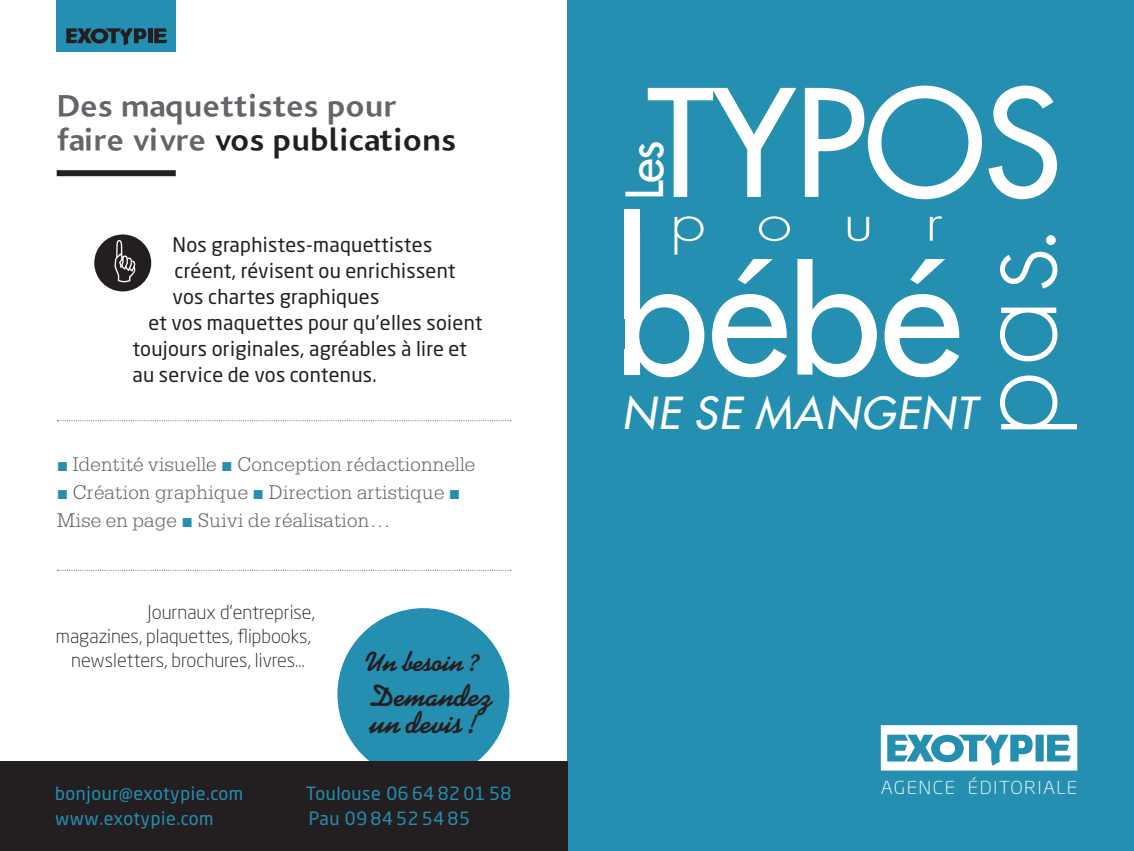
<style>
.page{position:relative;width:1134px;height:851px;background:#fff}
.page>*{position:absolute;margin:0;border:0;box-sizing:border-box;transform-origin:0 0}
.t1{font:500 167px "Futura Std";color:#fff}
.t2{font:500 144.4px "Futura Std";letter-spacing:-.005em;color:#fff}
.t3{font:300 119.4px "Futura Std";color:#fff}
.t4{font:300 51.6px "Futura Std";color:#fff;scale:1.25 1}
.t5{font:500 49.8px "Futura Std";color:#fff}
.t6{font:italic 500 43px "Futura Std";letter-spacing:.045em;color:#fff}
.Carte_TITRE{font:800 34px/34px "Bliss";color:#63656b}
.t7{font:700 31px/27.6px "Kaufmann";letter-spacing:-.005em;color:#231f20}
.t8{font:700 28px "Kaufmann";letter-spacing:-.005em;color:#231f20}
.t9{font:300 21px/28px "Serifa";letter-spacing:.01em;color:#63656b}
.INTRO{font:20px "Neo Sans Pro";letter-spacing:.015em;color:#231f20}
.Carte_PRESTATION-Lig{font:300 19px "Neo Sans Pro";color:#231f20}
.COORDONNEES{font:18px "Neo Sans Pro";letter-spacing:.03em;color:#258fb2}
.Carte_PRESTATION-Lig-2{font:300 17.6px "Neo Sans Pro";letter-spacing:.07em;color:#fff;scale:1.11 1}
.s1{color:#231f20}
.s2{font-family:"European Pi Three";font-weight:400;color:#258fb2}
</style>
<div class="page">
<div style="left:567px;top:0;width:567px;height:850px;background:#258fb2"></div>
<div style="left:625px;top:209px;width:15px;height:109px;background:#fff"></div>
<div style="left:625px;top:349px;width:15px;height:26px;background:#fff"></div>
<div style="left:625px;top:314px;width:12px;height:43px;background:#fff"></div>
<svg style="left:881px;top:725px;width:196px;height:45px"></svg>
<div style="left:337px;top:608px;width:172px;height:172px;background:#258fb2;border-radius:50%"></div>
<div style="left:94px;top:234px;width:57px;height:57px;background:#231f20;border-radius:50%"></div>
<svg style="left:114px;top:240px;width:21px;height:42px"></svg>
<svg style="left:57px;top:420px;width:454px;height:1px"></svg>
<svg style="left:57px;top:569px;width:454px;height:1px"></svg>
<div style="left:57px;top:170px;width:119px;height:6px;background:#231f20"></div>
<div style="left:57px;top:0;width:119px;height:51px;background:#258fb2"></div>
<hr style="left:148px;top:28px;width:4px;height:15px;background:#231f20">
<svg style="left:154px;top:28px;width:13px;height:15px"></svg>
<svg style="left:66px;top:28px;width:80px;height:17px"></svg>
<div style="left:0;top:761px;width:567px;height:89px;background:#231f20"></div>
<p class="Carte_TITRE" style="left:57px;top:90px;width:401px">Des maquettistes pour faire vivre <span class="s1">vos publications</span></p>
<p class="INTRO" style="left:173px;top:232px;width:261px">Nos graphistes-maquettistes</p>
<p class="INTRO" style="left:175px;top:258px;width:283px">créent, révisent ou enrichissent</p>
<p class="INTRO" style="left:173px;top:284px;width:208px">vos chartes graphiques</p>
<p class="INTRO" style="left:149px;top:310px;width:335px">et vos maquettes pour qu’elles soient</p>
<p class="INTRO" style="left:133px;top:336px;width:336px">toujours originales, agréables à lire et</p>
<p class="INTRO" style="left:133px;top:362px;width:246px">au service de vos contenus.</p>
<p class="t9" style="left:57px;top:450px;width:420px"><span class="s2">J</span> Identité visuelle <span class="s2">J</span> Conception rédactionnelle<br><span class="s2">J</span> Création graphique <span class="s2">J</span> Direction artistique <span class="s2">J<br></span>Mise en page <span class="s2">J</span> Suivi de réalisation…</p>
<p class="Carte_PRESTATION-Lig" style="left:148px;top:600px;width:169px">Journaux d’entreprise,</p>
<p class="Carte_PRESTATION-Lig" style="left:56px;top:624px;width:256px">magazines, plaquettes, flipbooks,</p>
<p class="Carte_PRESTATION-Lig" style="left:71px;top:648px;width:235px">newsletters, brochures, livres…</p>
<p class="t8" style="left:364px;top:645px;width:116px">Un besoin ?</p>
<p class="t7" style="left:370px;top:682px;width:125px">Demandez un devis !</p>
<p class="COORDONNEES" style="left:55px;top:781px;width:189px">bonjour@exotypie.com</p>
<p class="COORDONNEES" style="left:306px;top:781px;width:207px">Toulouse 06 64 82 01 58</p>
<p class="COORDONNEES" style="left:55px;top:807px;width:160px">www.exotypie.com</p>
<p class="COORDONNEES" style="left:309px;top:807px;width:163px">Pau 09 84 52 54 85</p>
<p class="t2" style="left:647px;top:53px;width:415px">TYPOS</p>
<p class="t5" style="left:614px;top:200px;width:62px;rotate:-90deg">Les</p>
<p class="t4" style="left:669px;top:190px;width:220px">pour</p>
<p class="t1" style="left:616px;top:208px;width:347px">bébé</p>
<p class="t6" style="left:622px;top:386px;width:355px">NE SE MANGENT</p>
<p class="t3" style="left:940px;top:438px;width:218px;rotate:-90deg">pas.</p>
<p class="Carte_PRESTATION-Lig-2" style="left:881px;top:777px;width:178px">AGENCE ÉDITORIALE</p>
</div>
